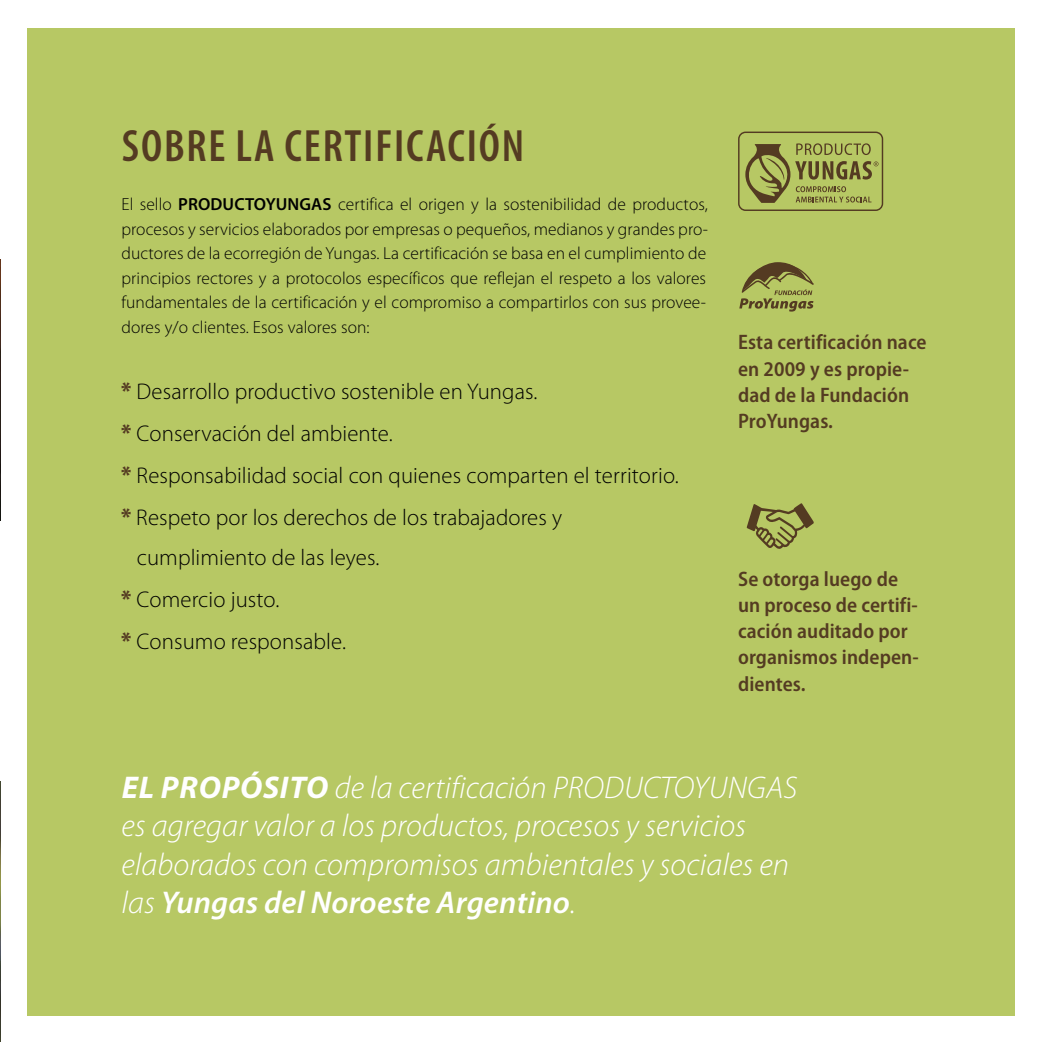
<style>
.page{position:relative;width:1042px;height:1042px;background:#fff}
.page>*{position:absolute;margin:0;border:0;box-sizing:border-box;transform-origin:0 0}
.t1{font:600 condensed 45.5px "Myriad Pro";letter-spacing:.04em;color:#543b22}
.t2{font:italic 300 31.5px/38px "Myriad Pro";letter-spacing:.005em;color:#fff}
.t3{font:300 22.75px "Myriad Pro";letter-spacing:.005em;color:#000}
.t4{font:600 semi-condensed 21px/26.2px "Myriad Pro";letter-spacing:.005em;color:#543b22}
.t5{font:300 17.5px/24.5px "Myriad Pro";letter-spacing:.005em;color:#000;text-align:justify}
.s1{font-weight:600}
.s2{font-weight:900;font-stretch:condensed;font-size:24.5px;color:#543b22}
.s3{font-weight:700}
</style>
<div class="page">
<div style="left:27px;top:28px;width:987px;height:987px;background:#b7c864"></div>
<svg style="left:739px;top:262px;width:75px;height:50px"></svg>
<svg style="left:746px;top:503px;width:68px;height:46px"></svg>
<img style="left:0;top:262px;width:1px;height:248px">
<img style="left:0;top:783px;width:1px;height:259px">
<div style="left:738px;top:132px;width:145px;height:79px;border:1px solid #533b22;border-radius:7px"></div>
<svg style="left:745px;top:143px;width:133px;height:60px"></svg>
<h1 class="t1" style="left:122px;top:121px;width:404px">SOBRE LA CERTIFICACIÓN</h1>
<p class="t5" style="left:121px;top:192px;width:588px">El sello <span class="s1">PRODUCTOYUNGAS</span> certifica el origen y la sostenibilidad de productos, procesos y servicios elaborados por empresas o pequeños, medianos y grandes pro&shy;ductores de la ecorregión de Yungas. La certificación se basa en el cumplimiento de principios rectores y a protocolos específicos que reflejan el respeto a los valores fundamentales de la certificación y el compromiso a compartirlos con sus provee&shy;dores y/o clientes. Esos valores son:</p>
<h3 class="t3" style="left:121px;top:378px;width:417px"><span class="s2">*</span> Desarrollo productivo sostenible en Yungas.</h3>
<h3 class="t3" style="left:121px;top:420px;width:273px"><span class="s2">*</span> Conservación del ambiente.</h3>
<h3 class="t3" style="left:121px;top:462px;width:559px"><span class="s2">*</span> Responsabilidad social con quienes comparten el territorio.</h3>
<h3 class="t3" style="left:121px;top:504px;width:442px"><span class="s2">*</span> Respeto por los derechos de los trabajadores y</h3>
<h3 class="t3" style="left:137px;top:544px;width:244px">cumplimiento de las leyes.</h3>
<h3 class="t3" style="left:121px;top:586px;width:159px"><span class="s2">*</span> Comercio justo.</h3>
<h3 class="t3" style="left:121px;top:628px;width:226px"><span class="s2">*</span> Consumo responsable.</h3>
<p class="t4" style="left:738px;top:329px;width:190px">Esta certificación nace en 2009 y es propie&shy;dad de la Fundación<br>ProYungas.</p>
<p class="t4" style="left:738px;top:566px;width:182px">Se otorga luego de un proceso de certifi&shy;cación auditado por organismos indepen&shy;dientes.</p>
<h2 class="t2" style="left:121px;top:770px;width:677px"><span class="s3">EL PROPÓSITO</span> de la certificación PRODUCTOYUNGAS es agregar valor a los productos, procesos y servicios elaborados con compromisos ambientales y sociales en las <span class="s1">Yungas del Noroeste Argentino</span>.</h2>
</div>
